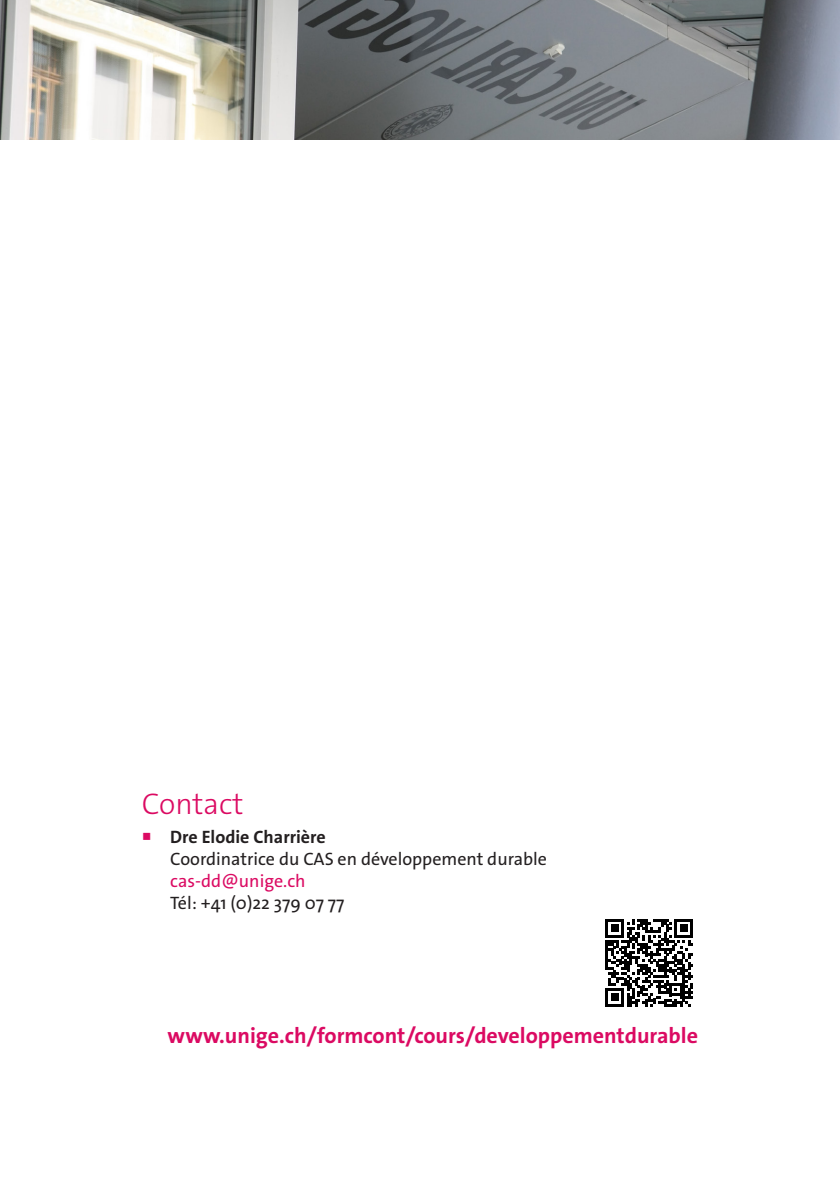
<style>
.page{position:relative;width:840px;height:1191px;background:#fff}
.page>*{position:absolute;margin:0;border:0;box-sizing:border-box;transform-origin:0 0}
.texte{font:300 30px "The Sans Os F";color:#db0a62}
.texte-2{font:700 22px "The Sans Os F";color:#db0a62}
.retrait5{font:18px "The Sans Os F";color:#231f20}
.retrait5-2{font:700 18px "The Sans Os F";color:#231f20}
.texte-3{font:18px "The Sans Os F";color:#231f20}
.texte-4{font:18px "The Sans Os F";color:#db0a62}
.s1{color:#db0a62}
</style>
<div class="page">
<img style="left:0;top:0;width:839px;height:140px">
<svg style="left:605px;top:919px;width:87px;height:87px"></svg>
<p class="texte" style="left:142px;top:784px;width:103px">Contact</p>
<p class="retrait5-2" style="left:142px;top:825px;width:185px"><span class="s1">○</span> Dre Elodie Charrière</p>
<p class="retrait5" style="left:170px;top:847px;width:378px">Coordinatrice du CAS en développement durable</p>
<p class="texte-4" style="left:170px;top:869px;width:137px">cas-dd@unige.ch</p>
<p class="texte-3" style="left:170px;top:891px;width:176px">Tél: +41 (0)22 379 07 77</p>
<p class="texte-2" style="left:167px;top:1021px;width:531px">www.unige.ch/formcont/cours/developpementdurable</p>
</div>
